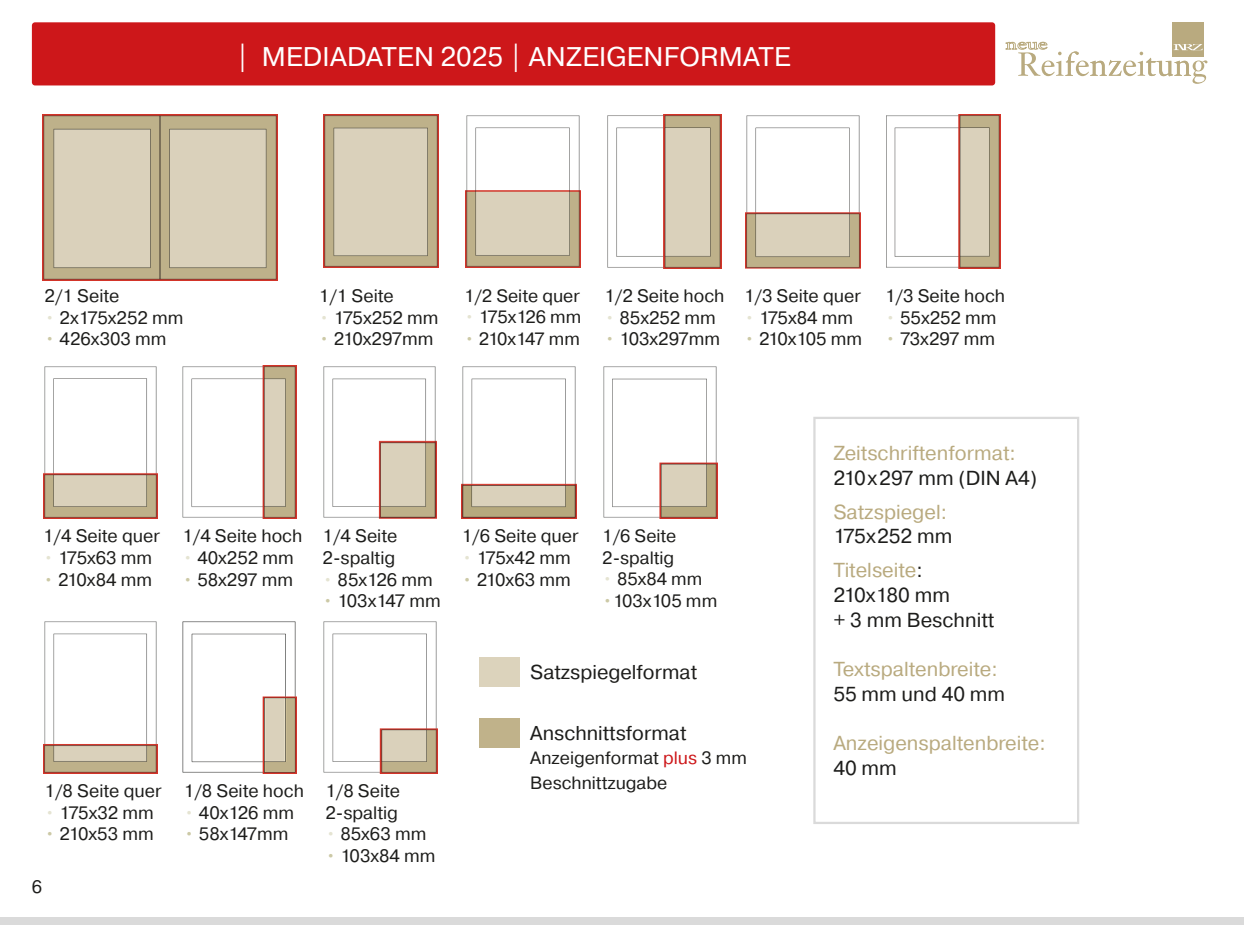
<style>
.page{position:relative;width:1244px;height:925px;background:#fff}
.page>*{position:absolute;margin:0;border:0;box-sizing:border-box;transform-origin:0 0}
.t1{font:27px "Pragmatica";letter-spacing:.01em;color:#fff}
.t2{font:20.25px/33.8px "Pragmatica";color:#1d1d1b}
.t3{font:20.25px "Pragmatica";color:#b9aa7f}
.t4{font:20.03px "Pragmatica";color:#1d1d1b}
.t5{font:18px/21.6px "Pragmatica";color:#1d1d1b}
.t6{font:17.78px/24.5px "Pragmatica";color:#1d1d1b}
.t7{font:17.78px "Pragmatica";letter-spacing:-.06em;color:#1d1d1b}
.s1{color:#e5e4d2}
.s2{color:#ccc9a6}
.s3{font-size:17.78px}
.s4{color:#cd171a}
.s5{color:#b9aa7f}
</style>
<div class="page">
<div style="left:32px;top:22px;width:963px;height:63px;background:#cd171a;border-radius:3px"></div>
<div style="left:1172px;top:22px;width:32px;height:34px;background:#b9aa7f"></div>
<svg style="left:1005px;top:41px;width:202px;height:43px"></svg>
<div style="left:0;top:917px;width:1244px;height:8px;background:#dadada"></div>
<div style="left:813px;top:417px;width:266px;height:407px;background:#fff;border:2px solid #dadada"></div>
<div style="left:480px;top:657px;width:40px;height:30px;background:#dcd3bc"></div>
<div style="left:480px;top:718px;width:40px;height:29px;background:#c0b28a"></div>
<img style="left:465px;top:115px;width:115px;height:153px">
<img style="left:323px;top:115px;width:115px;height:153px">
<img style="left:42px;top:115px;width:235px;height:166px">
<img style="left:607px;top:115px;width:114px;height:153px">
<img style="left:746px;top:115px;width:114px;height:153px">
<img style="left:886px;top:115px;width:115px;height:153px">
<img style="left:43px;top:366px;width:115px;height:153px">
<img style="left:182px;top:365px;width:115px;height:154px">
<img style="left:323px;top:366px;width:114px;height:153px">
<img style="left:462px;top:366px;width:114px;height:153px">
<img style="left:603px;top:366px;width:115px;height:153px">
<div style="left:43px;top:620px;width:118px;height:156px;background:linear-gradient(to right,#fff,#fff)"></div>
<img style="left:43px;top:620px;width:115px;height:153px">
<img style="left:182px;top:621px;width:115px;height:152px">
<img style="left:323px;top:621px;width:115px;height:152px">
<h1 class="t1" style="left:236px;top:40px;width:556px">| MEDIADATEN 2025 | ANZEIGENFORMATE</h1>
<p class="t5" style="left:45px;top:285px;width:76px">2/1 Seite</p>
<p class="t5" style="left:45px;top:307px;width:140px"><span class="s1">•</span> 2x175x252 mm</p>
<p class="t5" style="left:45px;top:329px;width:123px"><span class="s2">•</span> 426x303 mm</p>
<p class="t5" style="left:319px;top:285px;width:76px">1/1 Seite</p>
<p class="t5" style="left:319px;top:307px;width:121px"><span class="s1">•</span> 175x252 mm</p>
<p class="t5" style="left:319px;top:329px;width:116px"><span class="s2">•</span> 210x297mm</p>
<p class="t6" style="left:464px;top:284px;width:117px">1/2 Seite quer</p>
<p class="t6" style="left:464px;top:305px;width:119px"><span class="s1">•</span> 175x126 mm</p>
<p class="t7" style="left:464px;top:327px;width:117px"><span class="s2">•</span> 210x147 mm</p>
<p class="t5" style="left:604px;top:285px;width:122px">1/2 Seite hoch</p>
<p class="t5" style="left:604px;top:307px;width:113px"><span class="s1">•</span> 85x252 mm</p>
<p class="t5" style="left:604px;top:329px;width:117px"><span class="s2">•</span> 103x297mm</p>
<p class="t5" style="left:744px;top:285px;width:118px">1/3 Seite quer</p>
<p class="t5" style="left:744px;top:307px;width:111px"><span class="s1">•</span> 175x84 mm</p>
<p class="t5" style="left:744px;top:329px;width:120px"><span class="s2">•</span> 210x105 mm</p>
<p class="t5" style="left:885px;top:285px;width:122px">1/3 Seite hoch</p>
<p class="t5" style="left:885px;top:307px;width:113px"><span class="s1">•</span> 55x252 mm</p>
<p class="t5" style="left:885px;top:329px;width:111px"><span class="s2">•</span> 73x297 mm</p>
<p class="t5" style="left:43px;top:526px;width:118px">1/4 Seite quer</p>
<p class="t5" style="left:43px;top:547px;width:111px"><span class="s1">•</span> 175x63 mm</p>
<p class="t5" style="left:43px;top:569px;width:111px"><span class="s2">•</span> 210x84 mm</p>
<p class="t5" style="left:182px;top:526px;width:122px">1/4 Seite hoch</p>
<p class="t5" style="left:182px;top:547px;width:113px"><span class="s1">•</span> 40x252 mm</p>
<p class="t5" style="left:182px;top:569px;width:112px"><span class="s2">•</span> 58x297 mm</p>
<p class="t5" style="left:323px;top:526px;width:76px">1/4 Seite<br>2-spaltig</p>
<p class="t5" style="left:323px;top:569px;width:112px"><span class="s1">•</span> 85x126 mm</p>
<p class="t5" style="left:323px;top:590px;width:120px"><span class="s2">•</span> 103x147 mm</p>
<p class="t5" style="left:45px;top:780px;width:118px">1/8 Seite quer</p>
<p class="t5" style="left:45px;top:802px;width:111px"><span class="s1">•</span> 175x32 mm</p>
<p class="t5" style="left:45px;top:823px;width:111px"><span class="s2">•</span> 210x53 mm</p>
<p class="t5" style="left:32px;top:876px;width:12px">6</p>
<p class="t5" style="left:184px;top:780px;width:122px">1/8 Seite hoch</p>
<p class="t5" style="left:184px;top:802px;width:112px"><span class="s1">•</span> 40x126 mm</p>
<p class="t5" style="left:184px;top:823px;width:106px"><span class="s2">•</span> 58x147mm</p>
<p class="t5" style="left:325px;top:780px;width:76px">1/8 Seite<br>2-spaltig</p>
<p class="t5" style="left:325px;top:823px;width:103px"><span class="s1">•</span> 85x63 mm</p>
<p class="t5" style="left:325px;top:845px;width:112px"><span class="s2">•</span> 103x84 mm</p>
<p class="t5" style="left:462px;top:526px;width:118px">1/6 Seite quer</p>
<p class="t5" style="left:462px;top:547px;width:111px"><span class="s1">•</span> 175x42 mm</p>
<p class="t5" style="left:462px;top:569px;width:111px"><span class="s2">•</span> 210x63 mm</p>
<p class="t6" style="left:602px;top:526px;width:76px;line-height:21.4px">1/6 Seite<br>2-spaltig</p>
<p class="t6" style="left:602px;top:567px;width:102px"><span class="s1">•</span> 85x84 mm</p>
<p class="t5" style="left:602px;top:590px;width:117px"><span class="s2">•</span><span class="s3">103</span>x105 mm</p>
<p class="t4" style="left:530px;top:660px;width:168px">Satzspiegelformat</p>
<p class="t4" style="left:530px;top:720px;width:158px">Anschnittsformat</p>
<p class="t6" style="left:530px;top:746px;width:218px">Anzeigenformat <span class="s4">plus</span> 3 mm<br>Beschnittzugabe</p>
<p class="t3" style="left:833px;top:441px;width:184px">Zeitschriftenformat:</p>
<p class="t2" style="left:833px;top:461px;width:205px">210x297 mm (DIN A4)</p>
<p class="t3" style="left:833px;top:499px;width:115px">Satzspiegel:</p>
<p class="t2" style="left:833px;top:520px;width:120px">175x252 mm<br><span class="s5">Titelseite</span>:</p>
<p class="t2" style="left:833px;top:583px;width:162px;line-height:24.8px">210x180 mm<br>+ 3 mm Beschnitt</p>
<p class="t3" style="left:833px;top:657px;width:166px">Textspaltenbreite:</p>
<p class="t2" style="left:833px;top:677px;width:173px">55 mm und 40 mm</p>
<p class="t3" style="left:833px;top:731px;width:214px">Anzeigenspaltenbreite:</p>
<p class="t2" style="left:833px;top:752px;width:65px">40 mm</p>
</div>
